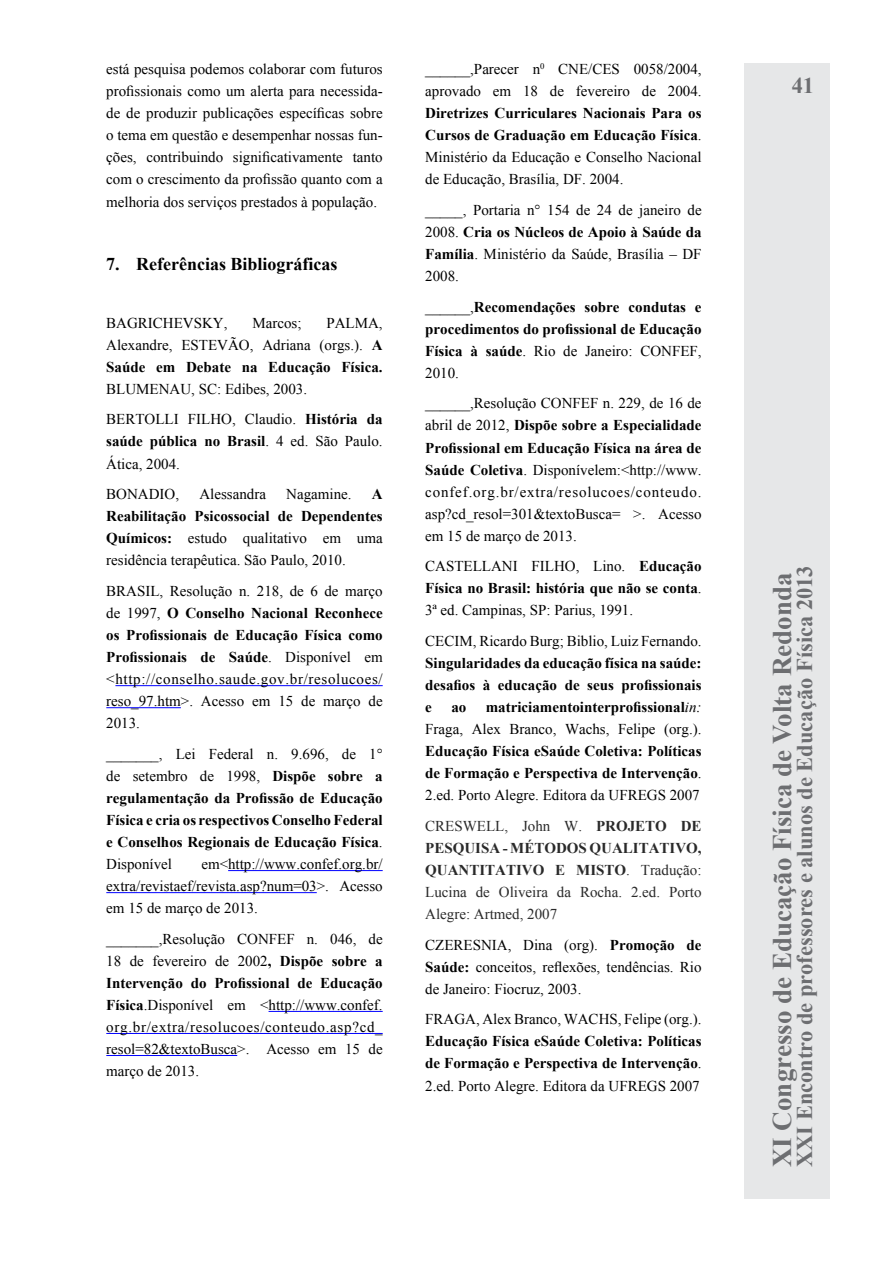
<style>
.page{position:relative;width:893px;height:1263px;background:#fff}
.page>*{position:absolute;margin:0;border:0;box-sizing:border-box;transform-origin:0 0}
.t1{font:700 27px "Times New Roman";color:#6d6e71}
.t2{font:700 22.5px "Times New Roman";color:#6d6e71}
.t3{font:700 18px "Times New Roman";color:#000}
.referencias{font:15px/22px "Times New Roman";color:#000;text-align:justify}
.referencias-2{font:700 15px/22px "Times New Roman";color:#000;text-align:justify}
.TEXTO_CORRIDO{font:15px/22px "Times New Roman";color:#000;text-align:justify}
.referencias-3{font:15px/22px "Times New Roman";color:#2a2a2a;text-align:justify}
.s1{font-weight:700}
.s2{font-weight:400}
.s3{font-weight:400;font-style:italic}
</style>
<div class="page">
<div style="left:744px;top:64px;width:85px;height:1135px;background:#e6e7e8"></div>
<hr style="left:115px;top:685px;width:268px;height:1px;background:#00f">
<hr style="left:106px;top:707px;width:75px;height:1px;background:#00f">
<hr style="left:228px;top:870px;width:155px;height:1px;background:#00f">
<hr style="left:106px;top:892px;width:211px;height:1px;background:#00f">
<hr style="left:269px;top:1011px;width:114px;height:1px;background:#00f">
<hr style="left:106px;top:1033px;width:277px;height:1px;background:#00f">
<hr style="left:106px;top:1055px;width:131px;height:1px;background:#00f">
<p class="TEXTO_CORRIDO" style="left:106px;top:58px;width:278px">está pesquisa podemos colaborar com futuros profissionais como um alerta para necessida&shy;de de produzir publicações específicas sobre o tema em questão e desempenhar nossas fun&shy;ções, contribuindo significativamente tanto com o crescimento da profissão quanto com a melhoria dos serviços prestados à população.</p>
<p class="t3" style="left:106px;top:251px;width:233px">7. Referências Bibliográficas</p>
<p class="referencias" style="left:106px;top:311px;width:278px;text-indent:220px">PALMA, Alexandre, ESTEVÃO, Adriana (orgs.). <span class="s1">A Saúde em Debate na Educação Física.<br></span>BLUMENAU, SC: Edibes, 2003.</p>
<p class="referencias" style="left:106px;top:408px;width:278px">BERTOLLI FILHO, Claudio. <span class="s1">História da saúde pública no Brasil</span>. 4 ed. São Paulo.<br>Ática, 2004.</p>
<p class="referencias" style="left:106px;top:483px;width:74px">BONADIO,</p>
<p class="referencias" style="left:199px;top:483px;width:68px">Alessandra</p>
<p class="referencias" style="left:286px;top:483px;width:67px">Nagamine.</p>
<p class="referencias" style="left:106px;top:311px;width:123px">BAGRICHEVSKY,</p>
<p class="referencias" style="left:252px;top:311px;width:51px">Marcos;</p>
<p class="referencias" style="left:106px;top:483px;width:278px;text-indent:266px"><span class="s1">A Reabilitação Psicossocial de Dependentes Químicos:</span> estudo qualitativo em uma residência terapêutica. São Paulo, 2010.</p>
<p class="referencias" style="left:106px;top:579px;width:278px">BRASIL, Resolução n. 218, de 6 de março de 1997, <span class="s1">O Conselho Nacional Reconhece os Profissionais de Educação Física como Profissionais de Saúde</span>. Disponível em &lt;http://conselho.saude.gov.br/resolucoes/ reso_97.htm&gt;. Acesso em 15 de março de 2013.</p>
<p class="referencias-2" style="left:106px;top:742px;width:278px"><span class="s2">_______, Lei Federal n. 9.696, de 1° de setembro de 1998,</span> Dispõe sobre a regulamentação da Profissão de Educação Física e cria os respectivos Conselho Federal e Conselhos Regionais de Educação Física<span class="s2">.<br>Disponível</span></p>
<p class="referencias" style="left:106px;top:853px;width:278px;text-indent:95px">em&lt;http://www.confef.org.br/ extra/revistaef/revista.asp?num=03&gt;. Acesso em 15 de março de 2013.</p>
<p class="referencias" style="left:106px;top:927px;width:278px">_______,Resolução CONFEF n. 046, de 18 de fevereiro de 2002<span class="s1">, Dispõe sobre a Intervenção do Profissional de Educação Física</span>.Disponível em &lt;http://www.confef. org.br/extra/resolucoes/conteudo.asp?cd_ resol=82&amp;textoBusca&gt;. Acesso em 15 de março de 2013.</p>
<p class="referencias" style="left:425px;top:58px;width:278px">______,Parecer n<sup>0</sup> CNE/CES 0058/2004, aprovado em 18 de fevereiro de 2004.<br><span class="s1">Diretrizes Curriculares Nacionais Para os Cursos de Graduação em Educação Física</span>.<br>Ministério da Educação e Conselho Nacional de Educação, Brasília, DF. 2004.</p>
<p class="referencias" style="left:425px;top:199px;width:278px">_____, Portaria n° 154 de 24 de janeiro de 2008. <span class="s1">Cria os Núcleos de Apoio à Saúde da Família</span>. Ministério da Saúde, Brasília – DF 2008.</p>
<p class="referencias-2" style="left:425px;top:295px;width:278px"><span class="s2">______,</span>Recomendações sobre condutas e procedimentos do profissional de Educação Física à saúde<span class="s2">. Rio de Janeiro: CONFEF, 2010.</span></p>
<p class="referencias" style="left:425px;top:392px;width:278px">______,Resolução CONFEF n. 229, de 16 de abril de 2012, <span class="s1">Dispõe sobre a Especialidade Profissional em Educação Física na área de Saúde Coletiva</span>. Disponívelem:&lt;http://www. confef.org.br/extra/resolucoes/conteudo. asp?cd_resol=301&amp;textoBusca= &gt;. Acesso em 15 de março de 2013.</p>
<p class="referencias" style="left:425px;top:555px;width:278px">CASTELLANI FILHO, Lino. <span class="s1">Educação Física no Brasil: história que não se conta</span>.<br>3ª ed. Campinas, SP: Parius, 1991.</p>
<p class="referencias-2" style="left:425px;top:629px;width:278px"><span class="s2">CECIM, Ricardo Burg; Biblio, Luiz Fernando.<br></span>Singularidades da educação física na saúde: desafios à educação de seus profissionais e</p>
<p class="referencias-2" style="left:425px;top:696px;width:278px;text-indent:61px">matriciamentointerprofissional<span class="s3">in:<br></span><span class="s2">Fraga, Alex Branco, Wachs, Felipe (org.).<br></span>Educação Física eSaúde Coletiva: Políticas de Formação e Perspectiva de Intervenção<span class="s2">.<br>2.ed. Porto Alegre. Editora da UFREGS 2007</span></p>
<p class="referencias-3" style="left:425px;top:815px;width:278px">CRESWELL, John W. <span class="s1">PROJETO DE PESQUISA - MÉTODOS QUALITATIVO, QUANTITATIVO E MISTO</span>. Tradução:<br>Lucina de Oliveira da Rocha. 2.ed. Porto Alegre: Artmed, 2007</p>
<p class="referencias" style="left:425px;top:933px;width:278px">CZERESNIA, Dina (org). <span class="s1">Promoção de Saúde:</span> conceitos, reflexões, tendências. Rio de Janeiro: Fiocruz, 2003.</p>
<p class="referencias" style="left:425px;top:1008px;width:278px">FRAGA, Alex Branco, WACHS, Felipe (org.).<br><span class="s1">Educação Física eSaúde Coletiva: Políticas de Formação e Perspectiva de Intervenção</span>.<br>2.ed. Porto Alegre. Editora da UFREGS 2007</p>
<p class="referencias-2" style="left:451px;top:696px;width:16px">ao</p>
<h2 class="t2" style="left:792px;top:70px;width:24px">41</h2>
<h1 class="t1" style="left:763px;top:1167px;width:596px;rotate:-90deg">XI Congresso de Educação Física de Volta Redonda</h1>
<h2 class="t2" style="left:789px;top:1167px;width:603px;rotate:-90deg">XXI Encontro de professores e alunos de Educação Física 2013</h2>
</div>
